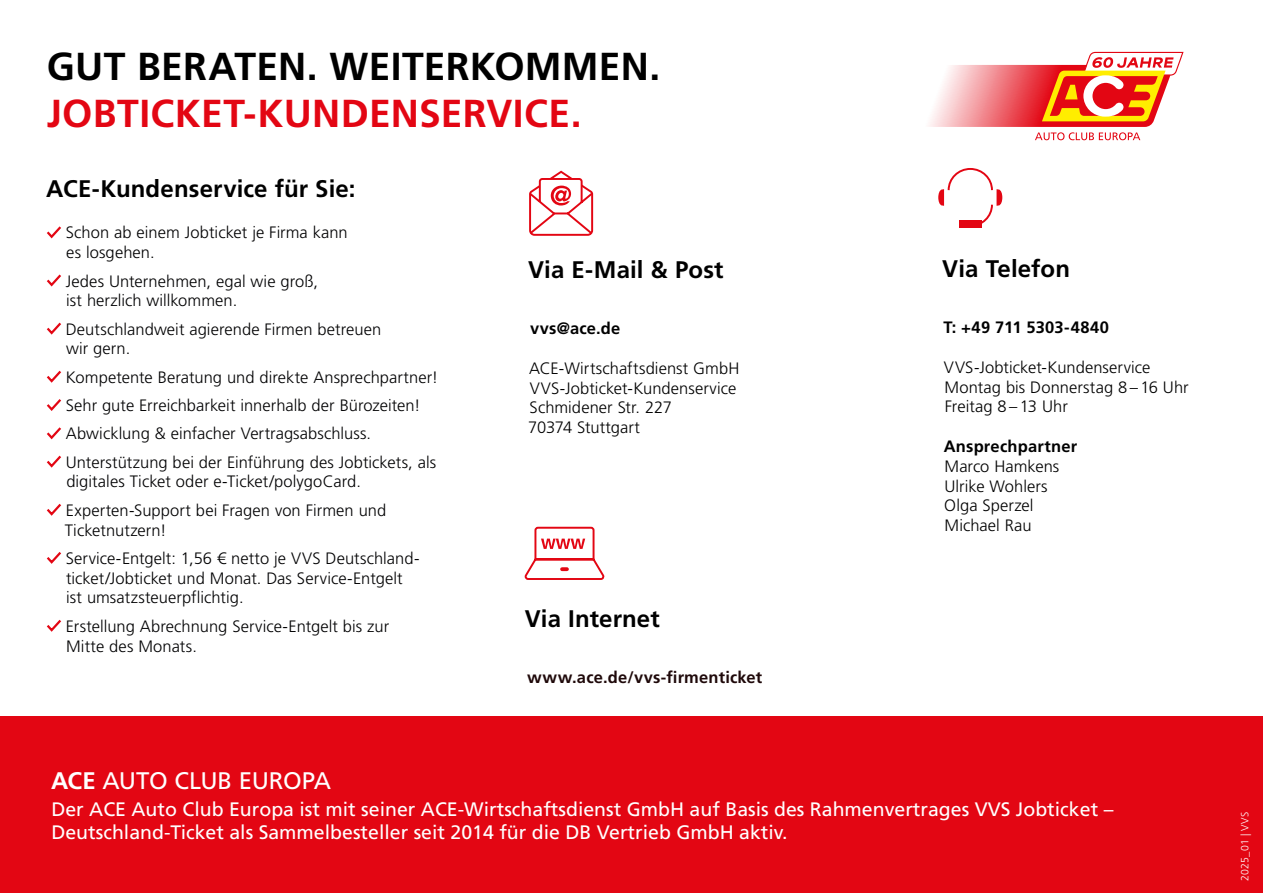
<style>
.page{position:relative;width:1263px;height:893px;background:#fff}
.page>*{position:absolute;margin:0;border:0;box-sizing:border-box;transform-origin:0 0}
.t1{font:700 39px "Frutiger LT Pro";letter-spacing:.005em;color:#000}
.t2{font:700 39px "Frutiger LT Pro";letter-spacing:.01em;color:#e30613}
.t3{font:700 24px "Frutiger LT Pro";letter-spacing:.005em;color:#000}
.t4{font:24px "Frutiger LT Pro";letter-spacing:-.02em;color:#fff}
.t5{font:19.5px/22.5px "Frutiger LT Pro";color:#fff}
.t6{font:300 16.5px/19.8px "Frutiger LT Pro";letter-spacing:.005em;color:#020203}
.t7{font:300 16.5px/19.8px "Frutiger LT Pro";letter-spacing:.005em;color:#000}
.t8{font:700 16.5px "Frutiger LT Pro";letter-spacing:.015em;color:#000}
.t9{font:700 16.5px "Frutiger LT Pro";letter-spacing:.01em;color:#1f090a}
.t10{font:300 10.5px "Frutiger LT Pro";letter-spacing:.005em;color:#fff}
.s1{font-weight:700}
</style>
<div class="page">
<div style="left:0;top:717px;width:1263px;height:176px;background:#e30613"></div>
<svg style="left:524px;top:526px;width:81px;height:54px"></svg>
<svg style="left:529px;top:170px;width:65px;height:66px"></svg>
<svg style="left:938px;top:168px;width:65px;height:60px"></svg>
<div style="left:959px;top:220px;width:23px;height:7px;background:#e30613"></div>
<svg style="left:47px;top:226px;width:14px;height:13px"></svg>
<svg style="left:46px;top:274px;width:15px;height:13px"></svg>
<svg style="left:46px;top:322px;width:15px;height:13px"></svg>
<svg style="left:46px;top:370px;width:15px;height:13px"></svg>
<svg style="left:46px;top:399px;width:15px;height:12px"></svg>
<svg style="left:47px;top:427px;width:14px;height:13px"></svg>
<svg style="left:46px;top:455px;width:15px;height:13px"></svg>
<svg style="left:46px;top:503px;width:15px;height:13px"></svg>
<svg style="left:46px;top:552px;width:15px;height:12px"></svg>
<svg style="left:46px;top:619px;width:15px;height:13px"></svg>
<svg style="left:929px;top:52px;width:254px;height:88px"></svg>
<h1 class="t1" style="left:47px;top:44px;width:615px">GUT BERATEN. WEITERKOMMEN.</h1>
<h1 class="t2" style="left:47px;top:91px;width:536px">JOBTICKET-KUNDENSERVICE.</h1>
<h2 class="t3" style="left:46px;top:174px;width:311px">ACE-Kundenservice für Sie:</h2>
<p class="t6" style="left:66px;top:223px;width:283px">Schon ab einem Jobticket je Firma kann es losgehen.</p>
<p class="t6" style="left:66px;top:271px;width:254px">Jedes Unternehmen, egal wie groß, ist herzlich willkommen.</p>
<p class="t6" style="left:66px;top:319px;width:317px">Deutschlandweit agierende Firmen betreuen wir gern.</p>
<p class="t6" style="left:66px;top:363px;width:374px;line-height:28.3px">Kompetente Beratung und direkte Ansprechpartner!<br>Sehr gute Erreichbarkeit innerhalb der Bürozeiten!<br>Abwicklung &amp; einfacher Vertragsabschluss.<br>Unterstützung bei der Einführung des Jobtickets, als</p>
<p class="t6" style="left:66px;top:468px;width:322px;line-height:28.3px">digitales Ticket oder e-Ticket/polygoCard.<br>Experten-Support bei Fragen von Firmen und</p>
<p class="t6" style="left:65px;top:516px;width:356px;line-height:28.3px">Ticketnutzern!<br>Service-Entgelt: 1,56 € netto je VVS Deutschland-</p>
<p class="t6" style="left:66px;top:568px;width:338px">ticket/Jobticket und Monat. Das Service-Entgelt ist umsatzsteuerpflichtig.</p>
<p class="t6" style="left:66px;top:616px;width:325px">Erstellung Abrechnung Service-Entgelt bis zur<br>Mitte des Monats.</p>
<h2 class="t4" style="left:51px;top:766px;width:282px"><span class="s1">ACE</span> AUTO CLUB EUROPA</h2>
<h2 class="t3" style="left:528px;top:256px;width:197px">Via E-Mail &amp; Post</h2>
<p class="t8" style="left:530px;top:319px;width:92px">vvs@ace.de</p>
<p class="t7" style="left:528px;top:358px;width:213px">ACE-Wirtschaftsdienst GmbH<br>VVS-Jobticket-Kundenservice<br>Schmidener Str. 227<br>70374 Stuttgart</p>
<h2 class="t3" style="left:525px;top:605px;width:136px">Via Internet</h2>
<p class="t9" style="left:527px;top:668px;width:237px">www.ace.de/vvs-firmenticket</p>
<h2 class="t3" style="left:942px;top:255px;width:129px">Via Telefon</h2>
<p class="t8" style="left:943px;top:318px;width:167px">T: +49 711 5303-4840</p>
<p class="t7" style="left:944px;top:357px;width:246px">VVS-Jobticket-Kundenservice<br>Montag bis Donnerstag 8 – 16 Uhr<br>Freitag 8 – 13 Uhr</p>
<p class="t8" style="left:944px;top:437px;width:135px">Ansprechpartner</p>
<p class="t7" style="left:944px;top:456px;width:117px">Marco Hamkens<br>Ulrike Wohlers<br>Olga Sperzel<br>Michael Rau</p>
<p class="t5" style="left:51px;top:798px;width:1063px">Der ACE Auto Club Europa ist mit seiner ACE-Wirtschaftsdienst GmbH auf Basis des Rahmenvertrages VVS Jobticket –<br>Deutschland-Ticket als Sammelbesteller seit 2014 für die DB Vertrieb GmbH aktiv.</p>
<p class="t10" style="left:1238px;top:881px;width:71px;rotate:-90deg">2025_01 | VVS</p>
</div>
